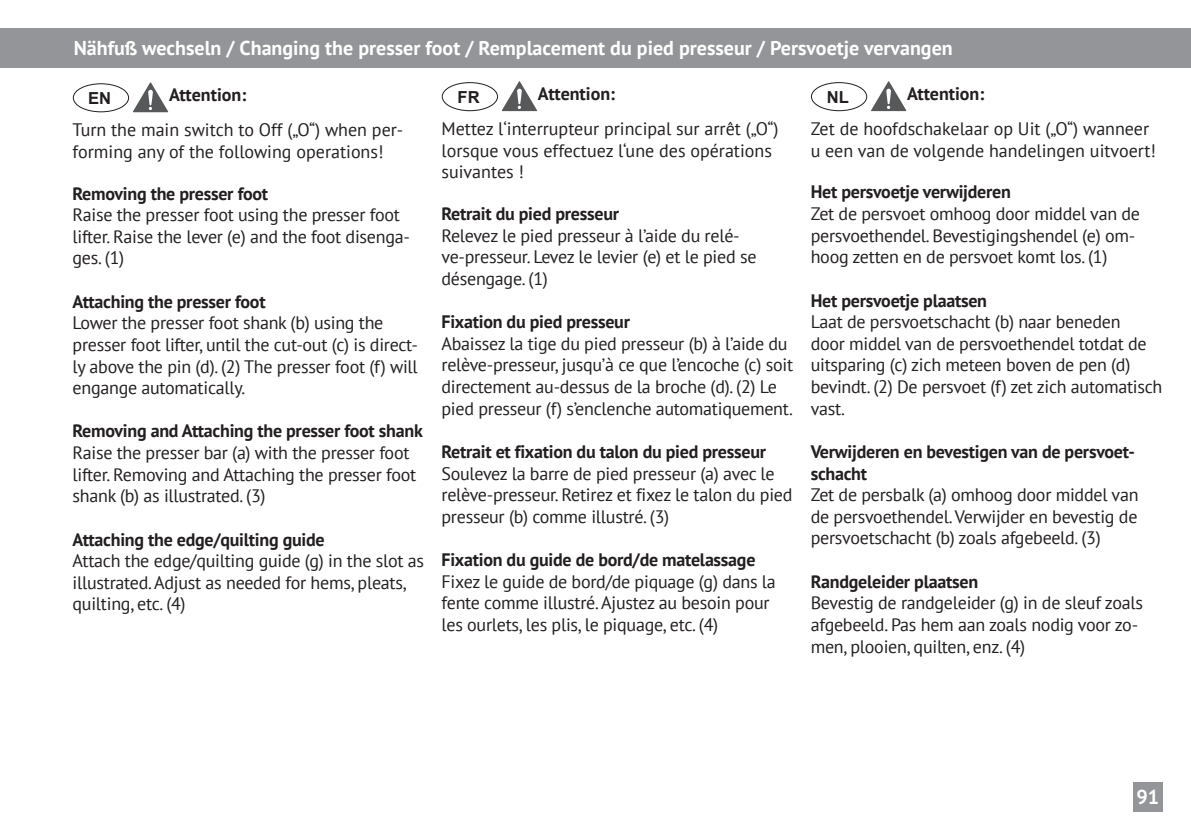
<style>
.page{position:relative;width:1191px;height:840px;background:#fff}
.page>*{position:absolute;margin:0;border:0;box-sizing:border-box;transform-origin:0 0}
.t1{font:700 20px "PT Sans";color:#fff}
.t2{font:18px/21.6px "PT Sans";letter-spacing:-.015em;color:#231f20}
.t3{font:700 18px/21.6px "PT Sans";letter-spacing:-.015em;color:#231f20}
.t4{font:700 16.6px "Arial";color:#231f20}
</style>
<div class="page">
<div style="left:1132px;top:781px;width:30px;height:30px;background:#939598"></div>
<div style="left:0;top:28px;width:1191px;height:40px;background:#939598"></div>
<svg style="left:133px;top:82px;width:35px;height:30px"></svg>
<div style="left:73px;top:83px;width:56px;height:29px;border:1px solid #231f20;border-radius:50%"></div>
<svg style="left:502px;top:81px;width:35px;height:30px"></svg>
<svg style="left:871px;top:81px;width:35px;height:30px"></svg>
<div style="left:442px;top:82px;width:56px;height:29px;border:1px solid #231f20;border-radius:50%"></div>
<div style="left:811px;top:82px;width:56px;height:29px;border:1px solid #231f20;border-radius:50%"></div>
<p class="t1" style="left:74px;top:35px;width:880px">Nähfuß wechseln / Changing the presser foot / Remplacement du pied presseur / Persvoetje vervangen</p>
<p class="t3" style="left:169px;top:83px;width:79px">Attention:</p>
<p class="t2" style="left:73px;top:119px;width:332px">Turn the main switch to Off („O“) when per&shy;forming any of the following operations!</p>
<p class="t3" style="left:73px;top:182px;width:197px">Removing the presser foot</p>
<p class="t2" style="left:73px;top:203px;width:339px">Raise the presser foot using the presser foot lifter. Raise the lever (e) and the foot disenga&shy;ges. (1)</p>
<p class="t3" style="left:73px;top:290px;width:194px">Attaching the presser foot</p>
<p class="t2" style="left:73px;top:311px;width:347px">Lower the presser foot shank (b) using the presser foot lifter, until the cut-out (c) is direct&shy;ly above the pin (d). (2) The presser foot (f) will engange automatically.</p>
<p class="t3" style="left:73px;top:419px;width:352px">Removing and Attaching the presser foot shank</p>
<p class="t2" style="left:73px;top:441px;width:345px">Raise the presser bar (a) with the presser foot lifter. Removing and Attaching the presser foot shank (b) as illustrated. (3)</p>
<p class="t3" style="left:73px;top:527px;width:253px">Attaching the edge/quilting guide</p>
<p class="t2" style="left:73px;top:549px;width:353px">Attach the edge/quilting guide (g) in the slot as illustrated. Adjust as needed for hems, pleats, quilting, etc. (4)</p>
<p class="t4" style="left:88px;top:86px;width:25px">EN</p>
<p class="t3" style="left:538px;top:82px;width:79px">Attention:</p>
<p class="t2" style="left:441px;top:117px;width:338px">Mettez l‘interrupteur principal sur arrêt („O“) lorsque vous effectuez l‘une des opérations suivantes !</p>
<p class="t3" style="left:441px;top:202px;width:179px">Retrait du pied presseur</p>
<p class="t2" style="left:441px;top:224px;width:316px">Relevez le pied presseur à l’aide du relé&shy;ve-presseur. Levez le levier (e) et le pied se désengage. (1)</p>
<p class="t3" style="left:441px;top:310px;width:190px">Fixation du pied presseur</p>
<p class="t2" style="left:441px;top:332px;width:353px">Abaissez la tige du pied presseur (b) à l’aide du relève-presseur, jusqu’à ce que l’encoche (c) soit directement au-dessus de la broche (d). (2) Le pied presseur (f) s’enclenche automatiquement.</p>
<p class="t3" style="left:441px;top:440px;width:326px">Retrait et fixation du talon du pied presseur</p>
<p class="t2" style="left:441px;top:461px;width:352px">Soulevez la barre de pied presseur (a) avec le relève-presseur. Retirez et fixez le talon du pied presseur (b) comme illustré. (3)</p>
<p class="t3" style="left:441px;top:548px;width:315px">Fixation du guide de bord/de matelassage</p>
<p class="t2" style="left:441px;top:569px;width:336px">Fixez le guide de bord/de piquage (g) dans la fente comme illustré. Ajustez au besoin pour les ourlets, les plis, le piquage, etc. (4)</p>
<p class="t3" style="left:907px;top:82px;width:79px">Attention:</p>
<p class="t2" style="left:810px;top:117px;width:347px">Zet de hoofdschakelaar op Uit („O“) wanneer u een van de volgende handelingen uitvoert!</p>
<p class="t3" style="left:810px;top:181px;width:202px">Het persvoetje verwijderen</p>
<p class="t2" style="left:810px;top:202px;width:331px">Zet de persvoet omhoog door middel van de persvoethendel. Bevestigingshendel (e) om&shy;hoog zetten en de persvoet komt los. (1)</p>
<p class="t3" style="left:810px;top:289px;width:178px">Het persvoetje plaatsen</p>
<p class="t2" style="left:810px;top:310px;width:353px">Laat de persvoetschacht (b) naar beneden<br>door middel van de persvoethendel totdat de uitsparing (c) zich meteen boven de pen (d) bevindt. (2) De persvoet (f) zet zich automatisch vast.</p>
<p class="t3" style="left:810px;top:440px;width:326px">Verwijderen en bevestigen van de persvoet&shy;schacht</p>
<p class="t2" style="left:810px;top:483px;width:329px;text-align:justify">Zet de persbalk (a) omhoog door middel van de persvoethendel. Verwijder en bevestig de persvoetschacht (b) zoals afgebeeld. (3)</p>
<p class="t3" style="left:810px;top:570px;width:169px">Randgeleider plaatsen</p>
<p class="t2" style="left:810px;top:591px;width:334px">Bevestig de randgeleider (g) in de sleuf zoals afgebeeld. Pas hem aan zoals nodig voor zo&shy;men, plooien, quilten, enz. (4)</p>
<p class="t4" style="left:457px;top:85px;width:24px">FR</p>
<p class="t4" style="left:827px;top:85px;width:24px">NL</p>
<p class="t1" style="left:1136px;top:783px;width:24px">91</p>
</div>
